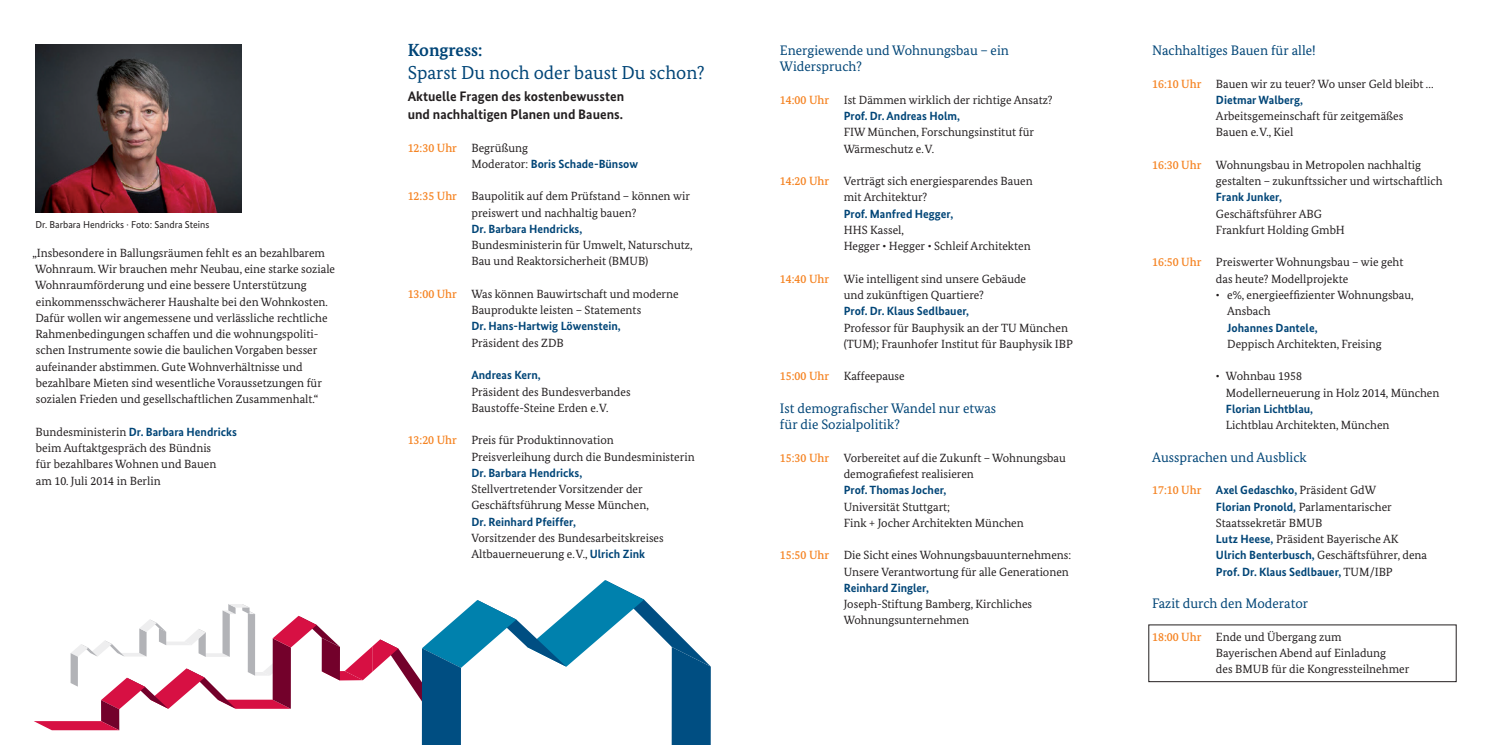
<style>
.page{position:relative;width:1489px;height:745px;background:#fff}
.page>*{position:absolute;margin:0;border:0;box-sizing:border-box;transform-origin:0 0}
.t1{font:18.75px "Bundes Serif";color:#004577}
.t2{font:700 17.5px "Bundes Serif";color:#004577}
.t3{font:13.75px/16.2px "Bundes Serif";color:#004577}
.t4{font:700 13.75px/17.5px "Bundes Sans";color:#231f20}
.t5{font:11.88px/16.2px "Bundes Serif";color:#231f20}
.t6{font:700 11.88px "Bundes Sans";color:#004577}
.t7{font:10px "Bundes Sans";color:#231f20}
.s1{font-family:"Bundes Serif";font-weight:400;color:#231f20}
.s2{font-weight:500;color:#f58220}
.s3{font-family:"Bundes Sans";font-weight:700;color:#004577}
.s4{font-family:"Bundes Serif";font-weight:500;color:#f58220}
</style>
<div class="page">
<img style="left:35px;top:44px;width:206px;height:168px">
<svg style="left:34px;top:580px;width:676px;height:164px"></svg>
<p class="t7" style="left:35px;top:218px;width:175px">Dr. Barbara Hendricks · Foto: Sandra Steins</p>
<p class="t5" style="left:32px;top:244px;width:304px">„Insbesondere in Ballungsräumen fehlt es an bezahlbarem Wohnraum. Wir brauchen mehr Neubau, eine starke soziale Wohnraumförderung und eine bessere Unterstützung einkommensschwächerer Haushalte bei den Wohnkosten.<br>Dafür wollen wir angemessene und verlässliche rechtliche Rahmenbedingungen schaffen und die wohnungspoliti&shy;schen Instrumente sowie die baulichen Vorgaben besser aufeinander abstimmen. Gute Wohnverhältnisse und bezahlbare Mieten sind wesentliche Voraussetzungen für sozialen Frieden und gesellschaftlichen Zusammenhalt.“</p>
<p class="t6" style="left:35px;top:424px;width:203px"><span class="s1">Bundesministerin</span> Dr. Barbara Hendricks</p>
<p class="t5" style="left:36px;top:439px;width:182px">beim Auftaktgespräch des Bündnis für bezahlbares Wohnen und Bauen am 10. Juli 2014 in Berlin</p>
<h2 class="t2" style="left:407px;top:40px;width:76px">Kongress:</h2>
<h1 class="t1" style="left:407px;top:61px;width:298px">Sparst Du noch oder baust Du schon?</h1>
<p class="t4" style="left:407px;top:88px;width:218px">Aktuelle Fragen des kostenbewussten und nachhaltigen Planen und Bauens.</p>
<p class="t5" style="left:407px;top:139px;width:122px"><span class="s2">12:30 Uhr</span> Begrüßung</p>
<p class="t6" style="left:471px;top:156px;width:168px"><span class="s1">Moderator:</span> Boris Schade-Bünsow</p>
<p class="t5" style="left:471px;top:188px;width:220px;text-indent:-64px"><span class="s2">12:35 Uhr</span> Baupolitik auf dem Prüfstand – können wir preiswert und nachhaltig bauen?</p>
<p class="t6" style="left:471px;top:221px;width:112px">Dr. Barbara Hendricks,</p>
<p class="t5" style="left:471px;top:236px;width:222px">Bundesministerin für Umwelt, Naturschutz,<br>Bau und Reaktorsicherheit (BMUB)</p>
<p class="t5" style="left:471px;top:285px;width:209px;text-indent:-64px"><span class="s2">13:00 Uhr</span> Was können Bauwirtschaft und moderne<br>Bauprodukte leisten – Statements</p>
<p class="t6" style="left:471px;top:319px;width:151px">Dr. Hans-Hartwig Löwenstein,</p>
<p class="t5" style="left:471px;top:334px;width:94px">Präsident des ZDB</p>
<p class="t6" style="left:471px;top:367px;width:71px">Andreas Kern,</p>
<p class="t5" style="left:471px;top:383px;width:161px">Präsident des Bundesverbandes<br>Baustoffe-Steine Erden e.V.</p>
<p class="t5" style="left:471px;top:431px;width:225px;text-indent:-64px"><span class="s2">13:20 Uhr</span> Preis für Produktinnovation<br>Preisverleihung durch die Bundesministerin</p>
<p class="t6" style="left:471px;top:465px;width:112px">Dr. Barbara Hendricks,</p>
<p class="t5" style="left:471px;top:480px;width:179px">Stellvertretender Vorsitzender der<br>Geschäftsführung Messe München,</p>
<p class="t6" style="left:471px;top:514px;width:106px">Dr. Reinhard Pfeiffer,</p>
<p class="t5" style="left:471px;top:529px;width:194px">Vorsitzender des Bundesarbeitskreises<br>Altbauerneuerung e.V., <span class="s3">Ulrich Zink</span></p>
<p class="t3" style="left:780px;top:42px;width:230px">Energiewende und Wohnungsbau – ein<br>Widerspruch?</p>
<p class="t5" style="left:780px;top:91px;width:274px"><span class="s2">14:00 Uhr</span> Ist Dämmen wirklich der richtige Ansatz?</p>
<p class="t6" style="left:843px;top:109px;width:118px">Prof. Dr. Andreas Holm,</p>
<p class="t5" style="left:843px;top:124px;width:192px">FIW München, Forschungsinstitut für<br>Wärmeschutz e.V.</p>
<p class="t5" style="left:843px;top:173px;width:190px;text-indent:-64px"><span class="s2">14:20 Uhr</span> Verträgt sich energiesparendes Bauen mit Architektur?</p>
<p class="t6" style="left:843px;top:206px;width:111px">Prof. Manfred Hegger,</p>
<p class="t5" style="left:843px;top:221px;width:188px">HHS Kassel,<br>Hegger • Hegger • Schleif Architekten</p>
<p class="t5" style="left:843px;top:270px;width:184px;text-indent:-64px"><span class="s2">14:40 Uhr</span> Wie intelligent sind unsere Gebäude und zukünftigen Quartiere?</p>
<p class="t6" style="left:843px;top:304px;width:127px">Prof. Dr. Klaus Sedlbauer,</p>
<p class="t5" style="left:843px;top:319px;width:231px">Professor für Bauphysik an der TU München (TUM); Fraunhofer Institut für Bauphysik IBP</p>
<p class="t5" style="left:780px;top:368px;width:126px"><span class="s2">15:00 Uhr</span> Kaffeepause</p>
<p class="t3" style="left:780px;top:399px;width:218px">Ist demografischer Wandel nur etwas für die Sozialpolitik?</p>
<p class="t5" style="left:843px;top:449px;width:224px;text-indent:-64px"><span class="s2">15:30 Uhr</span> Vorbereitet auf die Zukunft – Wohnungsbau demografiefest realisieren</p>
<p class="t6" style="left:843px;top:482px;width:104px">Prof. Thomas Jocher,</p>
<p class="t5" style="left:843px;top:498px;width:181px">Universität Stuttgart;<br>Fink + Jocher Architekten München</p>
<p class="t5" style="left:780px;top:546px;width:293px;text-align:right"><span class="s2">15:50 Uhr</span> Die Sicht eines Wohnungsbauunternehmens:<br>Unsere Verantwortung für alle Generationen</p>
<p class="t6" style="left:843px;top:580px;width:87px">Reinhard Zingler,</p>
<p class="t5" style="left:843px;top:595px;width:190px">Joseph-Stiftung Bamberg, Kirchliches<br>Wohnungsunternehmen</p>
<p class="t3" style="left:1152px;top:42px;width:165px">Nachhaltiges Bauen für alle!</p>
<p class="t5" style="left:1152px;top:75px;width:283px"><span class="s2">16:10 Uhr</span> Bauen wir zu teuer? Wo unser Geld bleibt …</p>
<p class="t6" style="left:1215px;top:92px;width:89px">Dietmar Walberg,</p>
<p class="t5" style="left:1215px;top:108px;width:189px">Arbeitsgemeinschaft für zeitgemäßes<br>Bauen e.V., Kiel</p>
<p class="t5" style="left:1215px;top:156px;width:228px;text-indent:-64px"><span class="s2">16:30 Uhr</span> Wohnungsbau in Metropolen nachhaltig gestalten – zukunftssicher und wirtschaftlich</p>
<p class="t6" style="left:1215px;top:190px;width:67px">Frank Junker,</p>
<p class="t5" style="left:1215px;top:205px;width:130px">Geschäftsführer ABG<br>Frankfurt Holding GmbH</p>
<p class="t5" style="left:1215px;top:254px;width:189px;text-indent:-64px"><span class="s2">16:50 Uhr</span> Preiswerter Wohnungsbau – wie geht das heute? Modellprojekte</p>
<p class="t5" style="left:1227px;top:286px;width:188px;text-indent:-11px">• e%, energieeffizienter Wohnungsbau,<br>Ansbach</p>
<p class="t6" style="left:1227px;top:320px;width:92px">Johannes Dantele,</p>
<p class="t5" style="left:1227px;top:335px;width:156px">Deppisch Architekten, Freising</p>
<p class="t5" style="left:1225px;top:368px;width:215px;text-indent:-10px">• Wohnbau 1958<br>Modellerneuerung in Holz 2014, München</p>
<p class="t6" style="left:1225px;top:401px;width:89px">Florian Lichtblau,</p>
<p class="t5" style="left:1225px;top:416px;width:165px">Lichtblau Architekten, München</p>
<p class="t3" style="left:1152px;top:448px;width:156px">Aussprachen und Ausblick</p>
<p class="t6" style="left:1152px;top:482px;width:225px"><span class="s4">17:10 Uhr</span> Axel Gedaschko, <span class="s1">Präsident GdW</span></p>
<p class="t5" style="left:1215px;top:498px;width:213px"><span class="s3">Florian Pronold,</span> Parlamentarischer Staatssekretär BMUB<br><span class="s3">Lutz Heese,</span> Präsident Bayerische AK <span class="s3">Ulrich Benterbusch,</span> Geschäftsführer, dena</p>
<p class="t6" style="left:1215px;top:564px;width:178px">Prof. Dr. Klaus Sedlbauer, <span class="s1">TUM/IBP</span></p>
<p class="t3" style="left:1152px;top:594px;width:157px">Fazit durch den Moderator</p>
<p class="t5" style="left:1215px;top:628px;width:195px;text-indent:-64px"><span class="s2">18:00 Uhr</span> Ende und Übergang zum<br>Bayerischen Abend auf Einladung<br>des BMUB für die Kongressteilnehmer</p>
</div>
